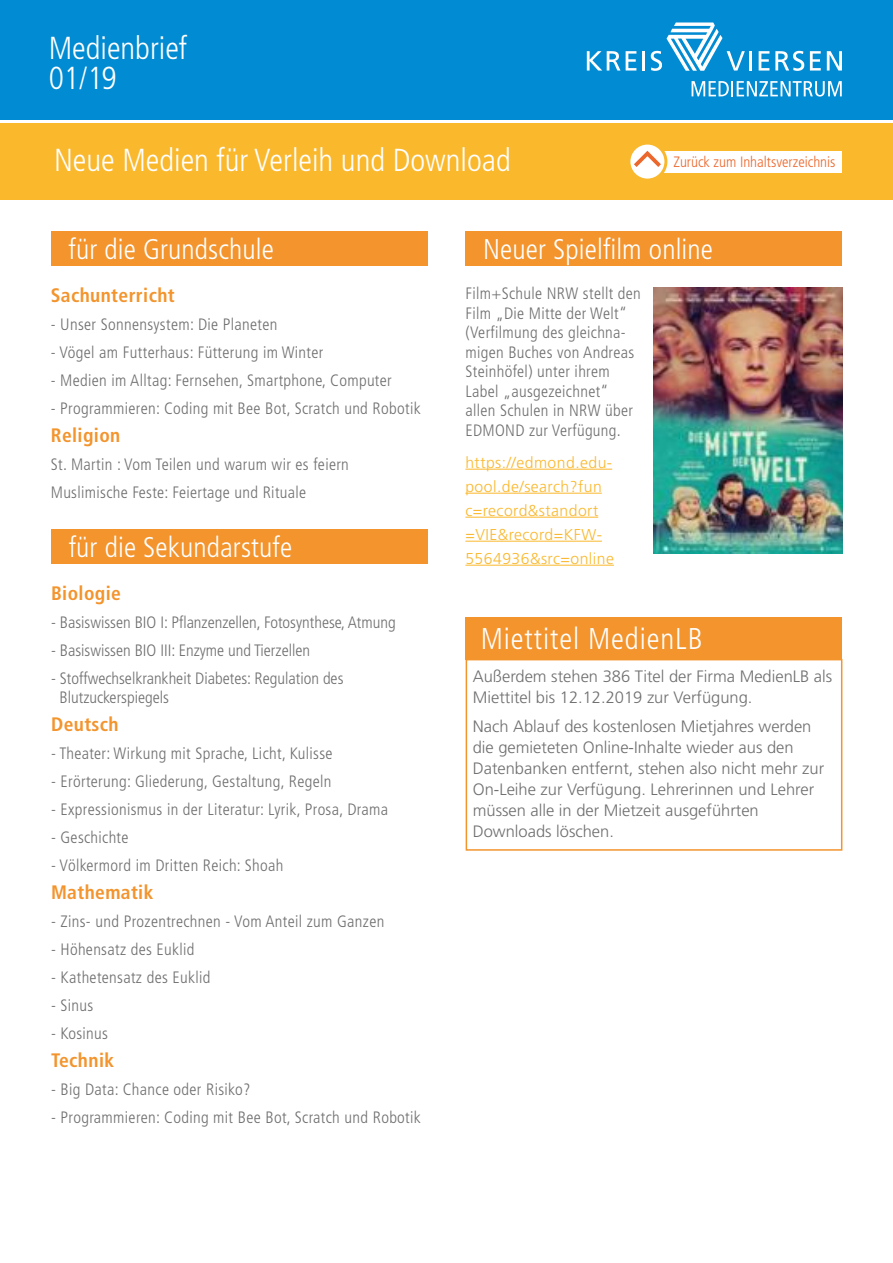
<style>
.page{position:relative;width:893px;height:1263px;background:#fff}
.page>*{position:absolute;margin:0;border:0;box-sizing:border-box;transform-origin:0 0}
.t1{font:300 condensed 31.8px/30px "Frutiger LT Std";color:#fff}
.t2{font:300 condensed 30px "Frutiger LT Std";letter-spacing:.03em;color:#fff}
.t3{font:300 condensed 28.5px "Frutiger LT Std";letter-spacing:.005em;color:#fff}
.t4{font:700 condensed 19.5px "Frutiger LT Std";letter-spacing:.02em;color:#f3942d}
.t5{font:300 condensed 16.5px/19.5px "Frutiger LT Std";letter-spacing:.02em;color:#706f6f}
.t6{font:300 16.5px/21px "Frutiger LT Std";color:#706f6f}
.t7{font:300 condensed 16.5px/19.5px "Frutiger LT Std";color:#706f6f}
.t8{font:300 15.75px/24px "Frutiger LT Std";letter-spacing:.03em;color:#fab82d}
.t9{font:300 condensed 15px "Frutiger LT Std";color:#ec672c}
</style>
<div class="page">
<div style="left:0;top:123px;width:893px;height:77px;background:#fab82d"></div>
<div style="left:0;top:0;width:893px;height:119px;background:#008bd2"></div>
<div style="left:659px;top:151px;width:183px;height:21px;background:#fff"></div>
<svg style="left:629px;top:143px;width:37px;height:37px"></svg>
<div style="left:627px;top:142px;width:40px;height:40px;border:3px solid #fab82d;border-radius:50%"></div>
<svg style="left:634px;top:151px;width:27px;height:16px"></svg>
<svg style="left:587px;top:51px;width:33px;height:20px"></svg>
<svg style="left:626px;top:51px;width:10px;height:20px"></svg>
<hr style="left:643px;top:51px;width:2px;height:20px;background:#fff">
<svg style="left:651px;top:22px;width:94px;height:49px"></svg>
<hr style="left:749px;top:51px;width:3px;height:20px;background:#fff">
<svg style="left:759px;top:51px;width:10px;height:20px"></svg>
<svg style="left:775px;top:51px;width:29px;height:20px"></svg>
<svg style="left:810px;top:51px;width:11px;height:20px"></svg>
<svg style="left:827px;top:51px;width:15px;height:20px"></svg>
<svg style="left:692px;top:81px;width:150px;height:16px"></svg>
<hr style="left:465px;top:469px;width:147px;height:1px;background:#fab82d">
<hr style="left:465px;top:493px;width:137px;height:1px;background:#fab82d">
<hr style="left:465px;top:517px;width:133px;height:1px;background:#fab82d">
<hr style="left:465px;top:541px;width:137px;height:1px;background:#fab82d">
<hr style="left:465px;top:565px;width:149px;height:1px;background:#fab82d">
<div style="left:51px;top:232px;width:376px;height:34px;background:#f3942d"></div>
<div style="left:466px;top:232px;width:376px;height:34px;background:#f3942d"></div>
<div style="left:51px;top:530px;width:377px;height:34px;background:#f3942d"></div>
<img style="left:654px;top:287px;width:188px;height:266px">
<div style="left:466px;top:617px;width:376px;height:43px;background:#f3942d"></div>
<div style="left:466px;top:659px;width:376px;height:192px;border:2px solid #f3942d"></div>
<h1 class="t1" style="left:49px;top:33px;width:140px">Medienbrief<br>01/19</h1>
<h1 class="t1" style="left:54px;top:146px;width:458px">Neue Medien für Verleih und Download</h1>
<p class="t9" style="left:673px;top:154px;width:164px">Zurück zum Inhaltsverzeichnis</p>
<h3 class="t3" style="left:69px;top:233px;width:207px">für die Grundschule</h3>
<h3 class="t3" style="left:483px;top:233px;width:231px">Neuer Spielfilm online</h3>
<p class="t4" style="left:51px;top:283px;width:125px">Sachunterricht</p>
<p class="t5" style="left:51px;top:314px;width:228px">- Unser Sonnensystem: Die Planeten</p>
<p class="t5" style="left:51px;top:342px;width:274px">- Vögel am Futterhaus: Fütterung im Winter</p>
<p class="t5" style="left:51px;top:370px;width:343px">- Medien im Alltag: Fernsehen, Smartphone, Computer</p>
<p class="t5" style="left:51px;top:398px;width:371px">- Programmieren: Coding mit Bee Bot, Scratch und Robotik</p>
<p class="t4" style="left:51px;top:423px;width:71px">Religion</p>
<p class="t5" style="left:51px;top:450px;width:300px;line-height:28px">St. Martin : Vom Teilen und warum wir es feiern<br>Muslimische Feste: Feiertage und Rituale</p>
<h3 class="t3" style="left:69px;top:531px;width:225px">für die Sekundarstufe</h3>
<p class="t4" style="left:51px;top:581px;width:71px">Biologie</p>
<p class="t7" style="left:51px;top:612px;width:346px">- Basiswissen BIO I: Pflanzenzellen, Fotosynthese, Atmung</p>
<p class="t7" style="left:51px;top:640px;width:261px">- Basiswissen BIO III: Enzyme und Tierzellen</p>
<p class="t7" style="left:60px;top:668px;width:285px;text-indent:-8px">- Stoffwechselkrankheit Diabetes: Regulation des<br>Blutzuckerspiegels</p>
<p class="t4" style="left:51px;top:713px;width:69px">Deutsch</p>
<p class="t5" style="left:51px;top:744px;width:283px">- Theater: Wirkung mit Sprache, Licht, Kulisse</p>
<p class="t5" style="left:51px;top:772px;width:282px">- Erörterung: Gliederung, Gestaltung, Regeln</p>
<p class="t5" style="left:51px;top:800px;width:339px">- Expressionismus in der Literatur: Lyrik, Prosa, Drama</p>
<p class="t5" style="left:51px;top:828px;width:79px">- Geschichte</p>
<p class="t5" style="left:51px;top:856px;width:234px">- Völkermord im Dritten Reich: Shoah</p>
<p class="t4" style="left:51px;top:881px;width:104px">Mathematik</p>
<p class="t5" style="left:51px;top:912px;width:335px">- Zins- und Prozentrechnen - Vom Anteil zum Ganzen</p>
<p class="t5" style="left:51px;top:940px;width:145px">- Höhensatz des Euklid</p>
<p class="t5" style="left:51px;top:968px;width:161px">- Kathetensatz des Euklid</p>
<p class="t5" style="left:51px;top:996px;width:44px">- Sinus</p>
<p class="t5" style="left:51px;top:1024px;width:59px">- Kosinus</p>
<p class="t4" style="left:51px;top:1049px;width:65px">Technik</p>
<p class="t5" style="left:51px;top:1080px;width:201px">- Big Data: Chance oder Risiko?</p>
<p class="t5" style="left:51px;top:1108px;width:371px">- Programmieren: Coding mit Bee Bot, Scratch und Robotik</p>
<p class="t5" style="left:465px;top:284px;width:177px">Film+Schule NRW stellt den<br>Film „Die Mitte der Welt“ (Verfilmung des gleichna&shy;migen Buches von Andreas<br>Steinhöfel) unter ihrem<br>Label „ausgezeichnet“ allen Schulen in NRW über<br>EDMOND zur Verfügung.</p>
<p class="t8" style="left:465px;top:450px;width:150px">https://edmond.edu&shy;pool.de/search?fun c=record&amp;standort =VIE&amp;record=KFW-<br>5564936&amp;src=online</p>
<h2 class="t2" style="left:481px;top:622px;width:223px">Miettitel MedienLB</h2>
<p class="t6" style="left:473px;top:666px;width:361px">Außerdem stehen 386 Titel der Firma MedienLB als<br>Miettitel bis 12.12.2019 zur Verfügung.</p>
<p class="t6" style="left:473px;top:716px;width:353px">Nach Ablauf des kostenlosen Mietjahres werden die gemieteten Online-Inhalte wieder aus den Datenbanken entfernt, stehen also nicht mehr zur On-Leihe zur Verfügung. Lehrerinnen und Lehrer müssen alle in der Mietzeit ausgeführten Downloads löschen.</p>
</div>
